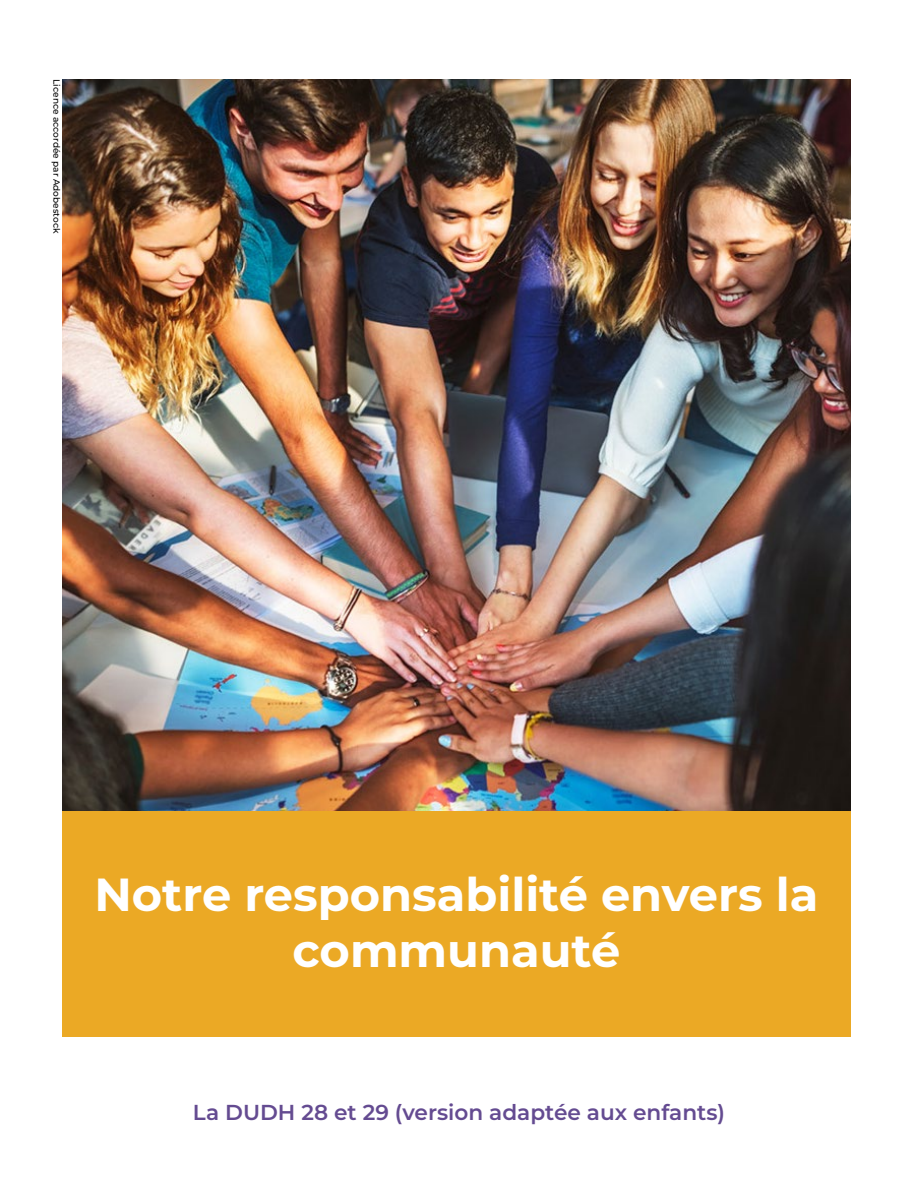
<style>
.page{position:relative;width:918px;height:1188px;background:#fff}
.page>*{position:absolute;margin:0;border:0;box-sizing:border-box;transform-origin:0 0}
.t1{font:700 46.35px "Montserrat";color:#fff}
.t2{font:700 36.3px "Montserrat";color:#fff}
.t3{font:600 21.6px "Montserrat";color:#644b91}
.t4{font:500 9px "Montserrat";color:#000}
</style>
<div class="page">
<img style="left:62px;top:79px;width:789px;height:732px">
<div style="left:62px;top:811px;width:789px;height:226px;background:#eba925"></div>
<p class="t4" style="left:63px;top:79px;width:156px;rotate:90deg">Licence accordée par Adobestock</p>
<h1 class="t1" style="left:94px;top:861px;width:725px">Notre responsabilité envers la</h1>
<h2 class="t2" style="left:220px;top:869px;width:474px">religion ou de conviction</h2>
<h1 class="t1" style="left:293px;top:917px;width:329px">communauté</h1>
<p class="t3" style="left:193px;top:1097px;width:534px">La DUDH 28 et 29 (version adaptée aux enfants)</p>
</div>
